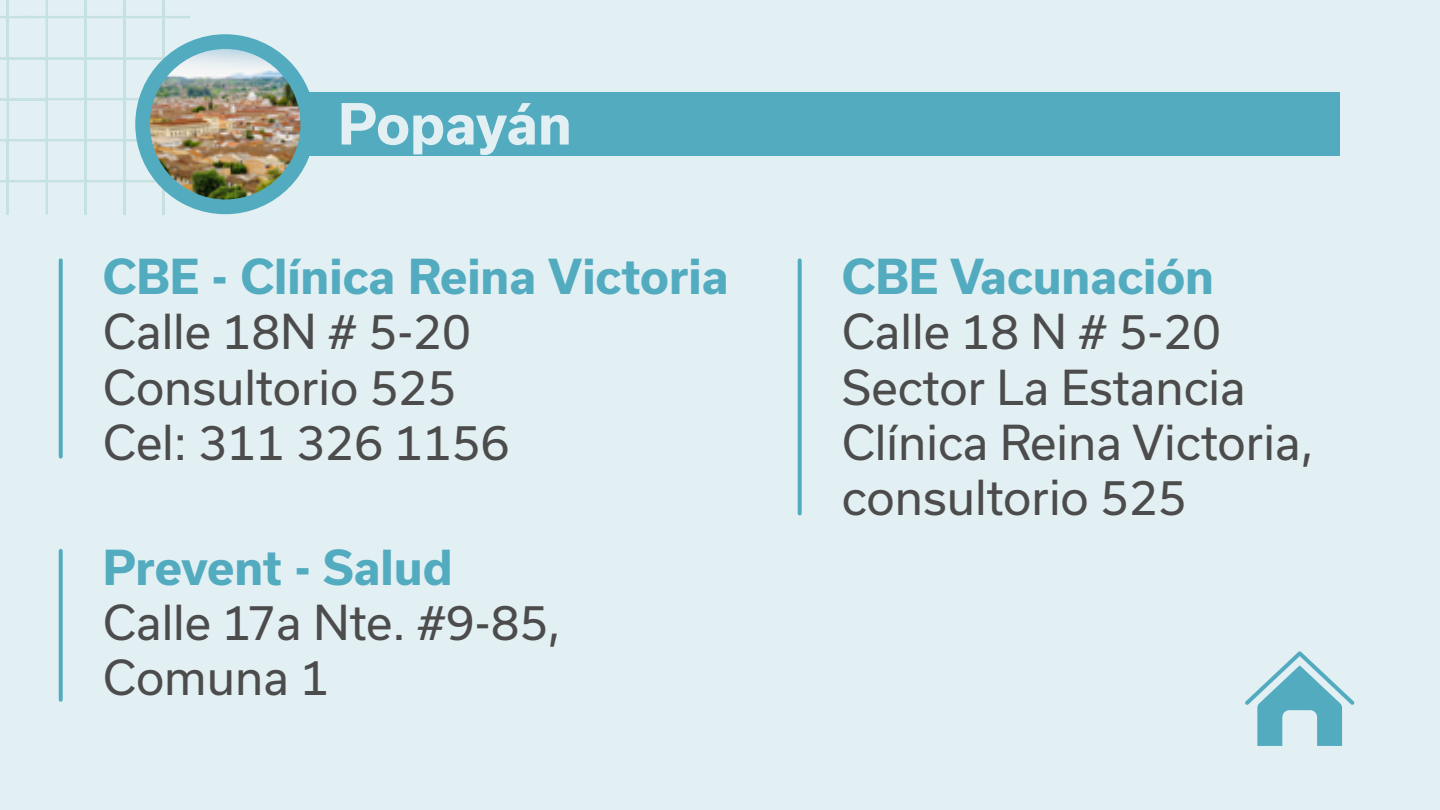
<style>
.page{position:relative;width:1440px;height:810px;background:#e3f0f3}
.page>*{position:absolute;margin:0;border:0;box-sizing:border-box;transform-origin:0 0}
.t1{font:700 54px "Usual";letter-spacing:-.005em;color:#e3f0f3}
.t2{font:46px/55.2px "Usual";color:#4c4c4c}
.t3{font:700 46px "Usual";color:#53abc0}
</style>
<div class="page">
<svg style="left:0;top:0;width:190px;height:215px"></svg>
<svg style="left:1245px;top:651px;width:110px;height:95px"></svg>
<div style="left:236px;top:92px;width:1104px;height:64px;background:#53abc0"></div>
<div style="left:135px;top:34px;width:180px;height:180px;background:#53abc0;border-radius:50%"></div>
<img style="left:150px;top:49px;width:150px;height:150px;border-radius:75px">
<svg style="left:59px;top:260px;width:4px;height:197px"></svg>
<svg style="left:59px;top:551px;width:4px;height:149px"></svg>
<svg style="left:798px;top:260px;width:4px;height:253px"></svg>
<p class="t1" style="left:338px;top:93px;width:235px">Popayán</p>
<p class="t3" style="left:103px;top:250px;width:627px">CBE - Clínica Reina Victoria</p>
<p class="t2" style="left:103px;top:305px;width:408px">Calle 18N # 5-20<br>Consultorio 525<br>Cel: 311 326 1156</p>
<p class="t3" style="left:103px;top:541px;width:351px">Prevent - Salud</p>
<p class="t2" style="left:103px;top:595px;width:460px">Calle 17a Nte. #9-85,<br>Comuna 1</p>
<p class="t3" style="left:842px;top:250px;width:374px">CBE Vacunación</p>
<p class="t2" style="left:842px;top:305px;width:474px">Calle 18 N # 5-20<br>Sector La Estancia<br>Clínica Reina Victoria, consultorio 525</p>
</div>
